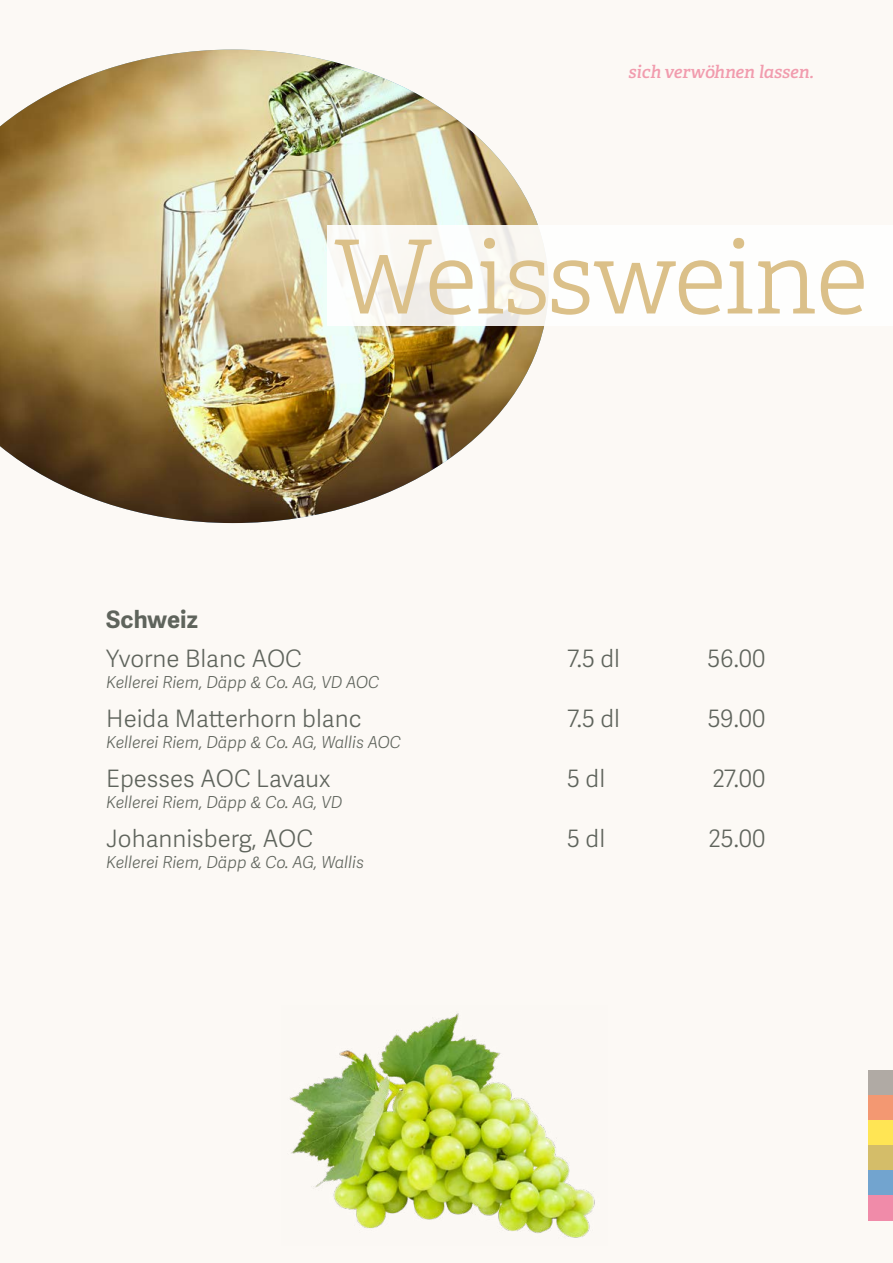
<style>
.page{position:relative;width:893px;height:1263px;background:#fcf9f5}
.page>*{position:absolute;margin:0;border:0;box-sizing:border-box;transform-origin:0 0}
.t1{font:300 102px "Adelle";letter-spacing:-.01em;color:#dbc089}
.t2{font:24px "Adelle Sans Lt";color:#5f645c}
.t3{font:700 24px "Adelle Sans";color:#5f645c}
.t4{font:italic 600 17.55px "Adelle";color:#f19cae}
.t5{font:italic 16.5px "Adelle Sans Lt";color:#5f645c}
</style>
<div class="page">
<div style="left:868px;top:1095px;width:25px;height:25px;background:#f39872"></div>
<div style="left:868px;top:1070px;width:25px;height:25px;background:#b0aaa4"></div>
<div style="left:868px;top:1120px;width:25px;height:25px;background:#ffe554"></div>
<div style="left:868px;top:1145px;width:25px;height:25px;background:#d4bd69"></div>
<div style="left:868px;top:1170px;width:25px;height:25px;background:#72a4cf"></div>
<div style="left:868px;top:1195px;width:25px;height:25px;background:#f08ba9"></div>
<img style="left:0;top:50px;width:544px;height:473px">
<div style="left:327px;top:225px;width:566px;height:101px;background:#fff"></div>
<img style="left:289px;top:1013px;width:306px;height:225px">
<p class="t4" style="left:628px;top:61px;width:187px">sich verwöhnen lassen.</p>
<h1 class="t1" style="left:333px;top:215px;width:536px">Weissweine</h1>
<h2 class="t3" style="left:106px;top:601px;width:93px">Schweiz</h2>
<h2 class="t2" style="left:106px;top:641px;width:197px">Yvorne Blanc AOC</h2>
<p class="t5" style="left:106px;top:670px;width:274px">Kellerei Riem, Däpp &amp; Co. AG, VD AOC</p>
<h2 class="t2" style="left:106px;top:701px;width:257px">Heida Matterhorn blanc</h2>
<p class="t5" style="left:106px;top:730px;width:296px">Kellerei Riem, Däpp &amp; Co. AG, Wallis AOC</p>
<h2 class="t2" style="left:106px;top:761px;width:226px">Epesses AOC Lavaux</h2>
<p class="t5" style="left:106px;top:790px;width:238px">Kellerei Riem, Däpp &amp; Co. AG, VD</p>
<h2 class="t2" style="left:106px;top:821px;width:208px">Johannisberg, AOC</h2>
<p class="t5" style="left:106px;top:850px;width:259px">Kellerei Riem, Däpp &amp; Co. AG, Wallis</p>
<h2 class="t2" style="left:567px;top:641px;width:54px">7.5 dl</h2>
<h2 class="t2" style="left:707px;top:641px;width:59px">56.00</h2>
<h2 class="t2" style="left:567px;top:701px;width:54px">7.5 dl</h2>
<h2 class="t2" style="left:708px;top:701px;width:59px">59.00</h2>
<h2 class="t2" style="left:567px;top:761px;width:39px">5 dl</h2>
<h2 class="t2" style="left:713px;top:761px;width:54px">27.00</h2>
<h2 class="t2" style="left:567px;top:821px;width:39px">5 dl</h2>
<h2 class="t2" style="left:708px;top:821px;width:58px">25.00</h2>
</div>
